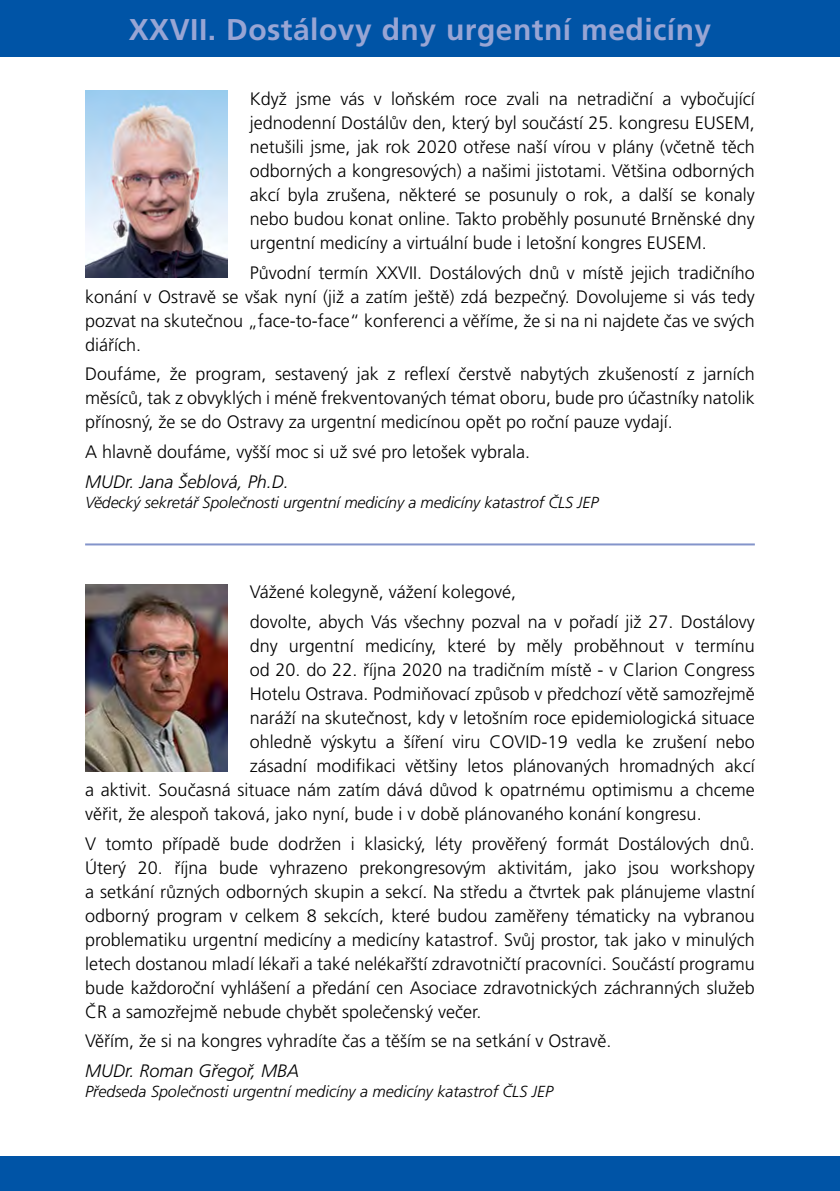
<style>
.page{position:relative;width:840px;height:1191px;background:#fff}
.page>*{position:absolute;margin:0;border:0;box-sizing:border-box;transform-origin:0 0}
.t1{font:700 30px "Frutiger CE";letter-spacing:.015em;color:#98a5d4}
.t2{font:300 18px/24px "Frutiger CE";color:#000;text-align:justify}
.t3{font:italic 300 18px "Frutiger CE";color:#000}
.t4{font:italic 300 16px "Frutiger CE";letter-spacing:-.005em;color:#000}
</style>
<div class="page">
<div style="left:0;top:0;width:839px;height:57px;background:#0054a6"></div>
<div style="left:0;top:1157px;width:839px;height:34px;background:#0054a6"></div>
<img style="left:85px;top:584px;width:142px;height:187px">
<img style="left:85px;top:91px;width:142px;height:187px">
<hr style="left:85px;top:543px;width:669px;height:2px;background:#8394ca">
<h1 class="t1" style="left:129px;top:13px;width:583px">XXVII. Dostálovy dny urgentní medicíny</h1>
<p class="t2" style="left:249px;top:87px;width:506px">Když jsme vás v loňském roce zvali na netradiční a vybočující jednodenní Dostálův den, který byl součástí 25. kongresu EUSEM, netušili jsme, jak rok 2020 otřese naší vírou v plány (včetně těch odborných a kongresových) a našimi jistotami. Většina odborných akcí byla zrušena, některé se posunuly o rok, a další se konaly nebo budou konat online. Takto proběhly posunuté Brněnské dny urgentní medicíny a virtuální bude i letošní kongres EUSEM.</p>
<p class="t2" style="left:85px;top:260px;width:670px;text-indent:164px">Původní termín XXVII. Dostálových dnů v místě jejich tradičního konání v Ostravě se však nyní (již a zatím ještě) zdá bezpečný. Dovolujeme si vás tedy pozvat na skutečnou „face-to-face“ konferenci a věříme, že si na ni najdete čas ve svých diářích.</p>
<p class="t2" style="left:85px;top:362px;width:670px">Doufáme, že program, sestavený jak z reflexí čerstvě nabytých zkušeností z jarních měsíců, tak z obvyklých i méně frekventovaných témat oboru, bude pro účastníky natolik přínosný, že se do Ostravy za urgentní medicínou opět po roční pauze vydají.</p>
<p class="t2" style="left:85px;top:439px;width:446px">A hlavně doufáme, vyšší moc si už své pro letošek vybrala.</p>
<p class="t3" style="left:85px;top:471px;width:205px">MUDr. Jana Šeblová, Ph.D.</p>
<p class="t4" style="left:85px;top:493px;width:514px">Vědecký sekretář Společnosti urgentní medicíny a medicíny katastrof ČLS JEP</p>
<p class="t2" style="left:249px;top:577px;width:506px;line-height:29.6px">Vážené kolegyně, vážení kolegové,<br>dovolte, abych Vás všechny pozval na v pořadí již 27. Dostálovy</p>
<p class="t2" style="left:249px;top:633px;width:506px">dny urgentní medicíny, které by měly proběhnout v termínu</p>
<p class="t2" style="left:249px;top:657px;width:506px">od 20. do 22. října 2020 na tradičním místě - v Clarion Congress</p>
<p class="t2" style="left:249px;top:681px;width:506px">Hotelu Ostrava. Podmiňovací způsob v předchozí větě samozřejmě</p>
<p class="t2" style="left:249px;top:705px;width:506px">naráží na skutečnost, kdy v letošním roce epidemiologická situace</p>
<p class="t2" style="left:249px;top:729px;width:506px">ohledně výskytu a šíření viru COVID-19 vedla ke zrušení nebo</p>
<p class="t2" style="left:249px;top:753px;width:506px">zásadní modifikaci většiny letos plánovaných hromadných akcí</p>
<p class="t2" style="left:85px;top:777px;width:670px">a aktivit. Současná situace nám zatím dává důvod k opatrnému optimismu a chceme</p>
<p class="t2" style="left:85px;top:801px;width:617px">věřit, že alespoň taková, jako nyní, bude i v době plánovaného konání kongresu.</p>
<p class="t2" style="left:85px;top:831px;width:670px">V tomto případě bude dodržen i klasický, léty prověřený formát Dostálových dnů.<br>Úterý 20. října bude vyhrazeno prekongresovým aktivitám, jako jsou workshopy a setkání různých odborných skupin a sekcí. Na středu a čtvrtek pak plánujeme vlastní odborný program v celkem 8 sekcích, které budou zaměřeny tématicky na vybranou problematiku urgentní medicíny a medicíny katastrof. Svůj prostor, tak jako v minulých letech dostanou mladí lékaři a také nelékařští zdravotničtí pracovníci. Součástí programu bude každoroční vyhlášení a předání cen Asociace zdravotnických záchranných služeb ČR a samozřejmě nebude chybět společenský večer.</p>
<p class="t2" style="left:85px;top:1029px;width:527px">Věřím, že si na kongres vyhradíte čas a těším se na setkání v Ostravě.</p>
<p class="t3" style="left:85px;top:1060px;width:215px">MUDr. Roman Gřegoř, MBA</p>
<p class="t4" style="left:85px;top:1082px;width:469px">Předseda Společnosti urgentní medicíny a medicíny katastrof ČLS JEP</p>
</div>
